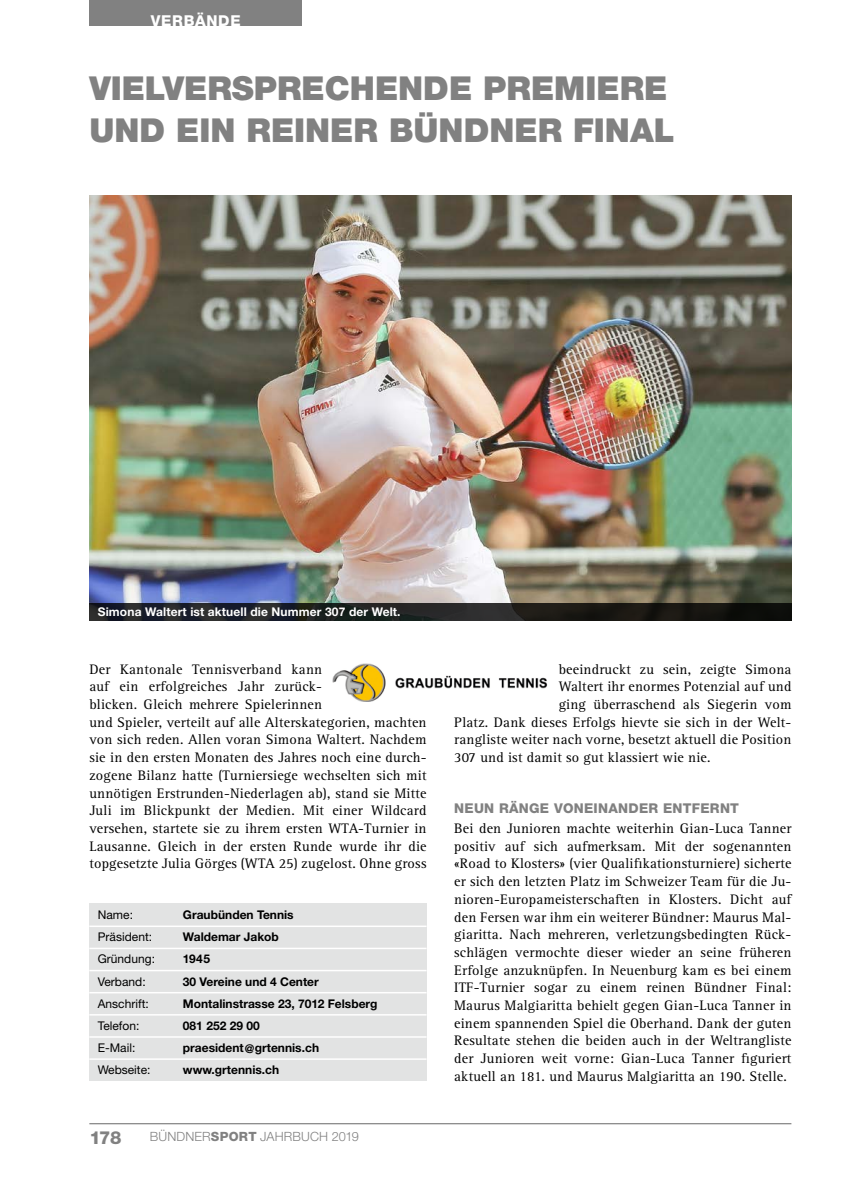
<style>
.page{position:relative;width:851px;height:1191px;background:#fff}
.page>*{position:absolute;margin:0;border:0;box-sizing:border-box;transform-origin:0 0}
.Haupttitel{font:900 33px/42px "Helvetica Neue LT Std";color:#818181}
.t1{font:800 18px "Helvetica Neue LT Std";color:#818181}
.t2{font:800 15px "Helvetica Neue LT Std";letter-spacing:.05em;color:#fff}
.Grundschrift_ohne_Ei{font:14.25px/17.7px "Rotis Serif Std";letter-spacing:.015em;color:#000;text-align:justify}
.Untertitel_klein{font:800 13.5px "Helvetica Neue LT Std";letter-spacing:.02em;color:#818181}
.t3{font:300 12.75px "Helvetica Neue LT Std";letter-spacing:.01em;color:#818181}
.Eckdaten_Linie{font:700 12px "Helvetica Neue LT Std";color:#000}
.Eckdaten_Linie-2{font:12px "Helvetica Neue LT Std";color:#000}
.Bildlegende{font:700 12px "Helvetica Neue LT Std";letter-spacing:.01em;color:#fff}
.Eckdaten_Ohne{font:700 12px "Helvetica Neue LT Std";color:#000}
.Eckdaten_Ohne-2{font:12px "Helvetica Neue LT Std";color:#000}
.s1{font-weight:800}
</style>
<div class="page">
<div style="left:89px;top:0;width:213px;height:26px;background:#818181"></div>
<hr style="left:89px;top:1123px;width:702px;height:1px;background:#818181">
<img style="left:89px;top:195px;width:702px;height:408px">
<svg style="left:89px;top:603px;width:702px;height:17px;background:#1d1e1e"></svg>
<div style="left:89px;top:903px;width:337px;height:177px;background:#e2e3e3"></div>
<hr style="left:89px;top:925px;width:337px;height:2px;background:#fff">
<hr style="left:89px;top:947px;width:337px;height:2px;background:#fff">
<hr style="left:89px;top:969px;width:337px;height:2px;background:#fff">
<hr style="left:89px;top:992px;width:337px;height:1px;background:#fff">
<hr style="left:89px;top:1014px;width:337px;height:1px;background:#fff">
<hr style="left:89px;top:1036px;width:337px;height:1px;background:#fff">
<hr style="left:89px;top:1058px;width:337px;height:1px;background:#fff">
<img style="left:332px;top:663px;width:216px;height:38px">
<p class="t2" style="left:151px;top:11px;width:91px">VERBÄNDE</p>
<p class="Haupttitel" style="left:89px;top:67px;width:586px">VIELVERSPRECHENDE PREMIERE<br>UND EIN REINER BÜNDNER FINAL</p>
<p class="Bildlegende" style="left:98px;top:604px;width:304px">Simona Waltert ist aktuell die Nummer 307 der Welt.</p>
<p class="Grundschrift_ohne_Ei" style="left:89px;top:660px;width:339px;text-align:left">Der Kantonale Tennisverband kann<br>auf ein erfolgreiches Jahr zurück-<br>blicken. Gleich mehrere Spielerinnen<br>und Spieler, verteilt auf alle Alterskategorien, machten von sich reden. Allen voran Simona Waltert. Nachdem sie in den ersten Monaten des Jahres noch eine durch&shy;zogene Bilanz hatte (Turniersiege wechselten sich mit unnötigen Erstrunden-Niederlagen ab), stand sie Mitte Juli im Blickpunkt der Medien. Mit einer Wildcard versehen, startete sie zu ihrem ersten WTA-Turnier in Lausanne. Gleich in der ersten Runde wurde ihr die topgesetzte Julia Görges (WTA 25) zugelost. Ohne gross</p>
<p class="Eckdaten_Linie-2" style="left:98px;top:907px;width:37px">Name:</p>
<p class="Eckdaten_Linie" style="left:183px;top:907px;width:112px">Graubünden Tennis</p>
<p class="Eckdaten_Linie-2" style="left:98px;top:930px;width:56px">Präsident:</p>
<p class="Eckdaten_Linie" style="left:183px;top:929px;width:97px">Waldemar Jakob</p>
<p class="Eckdaten_Linie-2" style="left:98px;top:952px;width:59px">Gründung:</p>
<p class="Eckdaten_Linie" style="left:183px;top:951px;width:29px">1945</p>
<p class="Eckdaten_Linie-2" style="left:98px;top:974px;width:49px">Verband:</p>
<p class="Eckdaten_Linie" style="left:183px;top:974px;width:137px">30 Vereine und 4 Center</p>
<p class="Eckdaten_Linie-2" style="left:98px;top:996px;width:52px">Anschrift:</p>
<p class="Eckdaten_Linie" style="left:183px;top:996px;width:196px">Montalinstrasse 23, 7012 Felsberg</p>
<p class="Eckdaten_Linie-2" style="left:98px;top:1018px;width:43px">Telefon:</p>
<p class="Eckdaten_Linie" style="left:183px;top:1018px;width:78px">081 252 29 00</p>
<p class="Eckdaten_Linie-2" style="left:98px;top:1040px;width:39px">E-Mail:</p>
<p class="Eckdaten_Linie" style="left:183px;top:1040px;width:138px">praesident@grtennis.ch</p>
<p class="Eckdaten_Ohne-2" style="left:98px;top:1062px;width:54px">Webseite:</p>
<p class="Eckdaten_Ohne" style="left:183px;top:1062px;width:98px">www.grtennis.ch</p>
<p class="t1" style="left:89px;top:1127px;width:34px">178</p>
<p class="t3" style="left:150px;top:1128px;width:211px">BÜNDNER<span class="s1">SPORT</span> JAHRBUCH 2019</p>
<p class="Grundschrift_ohne_Ei" style="left:558px;top:660px;width:234px">beeindruckt zu sein, zeigte Simona</p>
<p class="Grundschrift_ohne_Ei" style="left:558px;top:678px;width:234px">Waltert ihr enormes Potenzial auf und</p>
<p class="Grundschrift_ohne_Ei" style="left:558px;top:696px;width:234px">ging überraschend als Siegerin vom</p>
<p class="Grundschrift_ohne_Ei" style="left:454px;top:713px;width:338px">Platz. Dank dieses Erfolgs hievte sie sich in der Welt-</p>
<p class="Grundschrift_ohne_Ei" style="left:454px;top:731px;width:338px">rangliste weiter nach vorne, besetzt aktuell die Position</p>
<p class="Grundschrift_ohne_Ei" style="left:454px;top:749px;width:258px">307 und ist damit so gut klassiert wie nie.</p>
<p class="Untertitel_klein" style="left:454px;top:800px;width:286px">NEUN RÄNGE VONEINANDER ENTFERNT</p>
<p class="Grundschrift_ohne_Ei" style="left:454px;top:820px;width:339px">Bei den Junioren machte weiterhin Gian-Luca Tanner positiv auf sich aufmerksam. Mit der sogenannten «Road to Klosters» (vier Qualifikationsturniere) sicherte er sich den letzten Platz im Schweizer Team für die Ju&shy;nioren-Europameisterschaften in Klosters. Dicht auf den Fersen war ihm ein weiterer Bündner: Maurus Mal&shy;giaritta. Nach mehreren, verletzungsbedingten Rück&shy;schlägen vermochte dieser wieder an seine früheren Erfolge anzuknüpfen. In Neuenburg kam es bei einem ITF-Turnier sogar zu einem reinen Bündner Final:<br>Maurus Malgiaritta behielt gegen Gian-Luca Tanner in einem spannenden Spiel die Oberhand. Dank der guten Resultate stehen die beiden auch in der Weltrangliste der Junioren weit vorne: Gian-Luca Tanner figuriert aktuell an 181. und Maurus Malgiaritta an 190. Stelle.</p>
</div>
